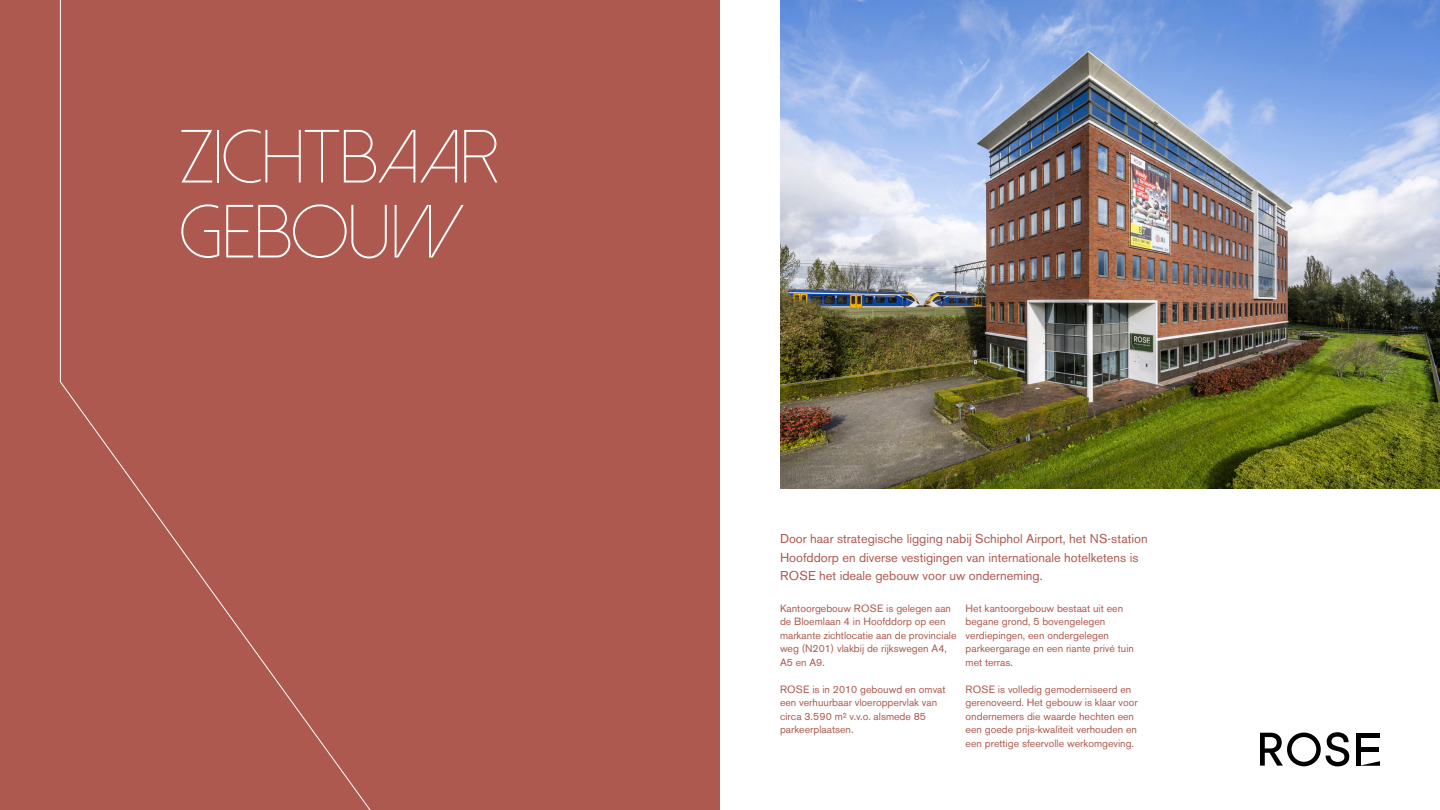
<style>
.page{position:relative;width:1440px;height:810px;background:#fff}
.page>*{position:absolute;margin:0;border:0;box-sizing:border-box;transform-origin:0 0}
.t1{font:300 75px/75px "Dolce Vita";color:#fff}
.t2{font:12.75px/18.8px "Akzidenz Grotesk BE";color:#ad594f}
.t3{font:10.5px/13.5px "Akzidenz Grotesk BE";color:#ad594f}
</style>
<div class="page">
<div style="left:0;top:0;width:720px;height:810px;background:#ad594f"></div>
<svg style="left:60px;top:0;width:311px;height:810px"></svg>
<div style="left:1356px;top:733px;width:5px;height:33px;background:#000"></div>
<div style="left:1360px;top:733px;width:20px;height:5px;background:#000"></div>
<svg style="left:1361px;top:761px;width:19px;height:5px"></svg>
<div style="left:1359px;top:747px;width:20px;height:5px;background:#000"></div>
<svg style="left:1260px;top:732px;width:89px;height:34px"></svg>
<img style="left:780px;top:0;width:660px;height:489px">
<h1 class="t1" style="left:180px;top:121px;width:320px">ZICHTBAAR<br>GEBOUW</h1>
<p class="t2" style="left:780px;top:529px;width:369px">Door haar strategische ligging nabij Schiphol Airport, het NS-station<br>Hoofddorp en diverse vestigingen van internationale hotelketens is<br>ROSE het ideale gebouw voor uw onderneming.</p>
<p class="t3" style="left:780px;top:601px;width:178px">Kantoorgebouw ROSE is gelegen aan de Bloemlaan 4 in Hoofddorp op een markante zichtlocatie aan de provinciale weg (N201) vlakbij de rijkswegen A4,<br>A5 en A9.</p>
<p class="t3" style="left:780px;top:682px;width:167px">ROSE is in 2010 gebouwd en omvat een verhuurbaar vloeroppervlak van circa 3.590 m² v.v.o. alsmede 85 parkeerplaatsen.</p>
<p class="t3" style="left:966px;top:601px;width:170px">Het kantoorgebouw bestaat uit een begane grond, 5 bovengelegen verdiepingen, een ondergelegen parkeergarage en een riante privé tuin met terras.</p>
<p class="t3" style="left:966px;top:682px;width:174px">ROSE is volledig gemoderniseerd en gerenoveerd. Het gebouw is klaar voor ondernemers die waarde hechten een een goede prijs-kwaliteit verhouden en een prettige sfeervolle werkomgeving.</p>
</div>
